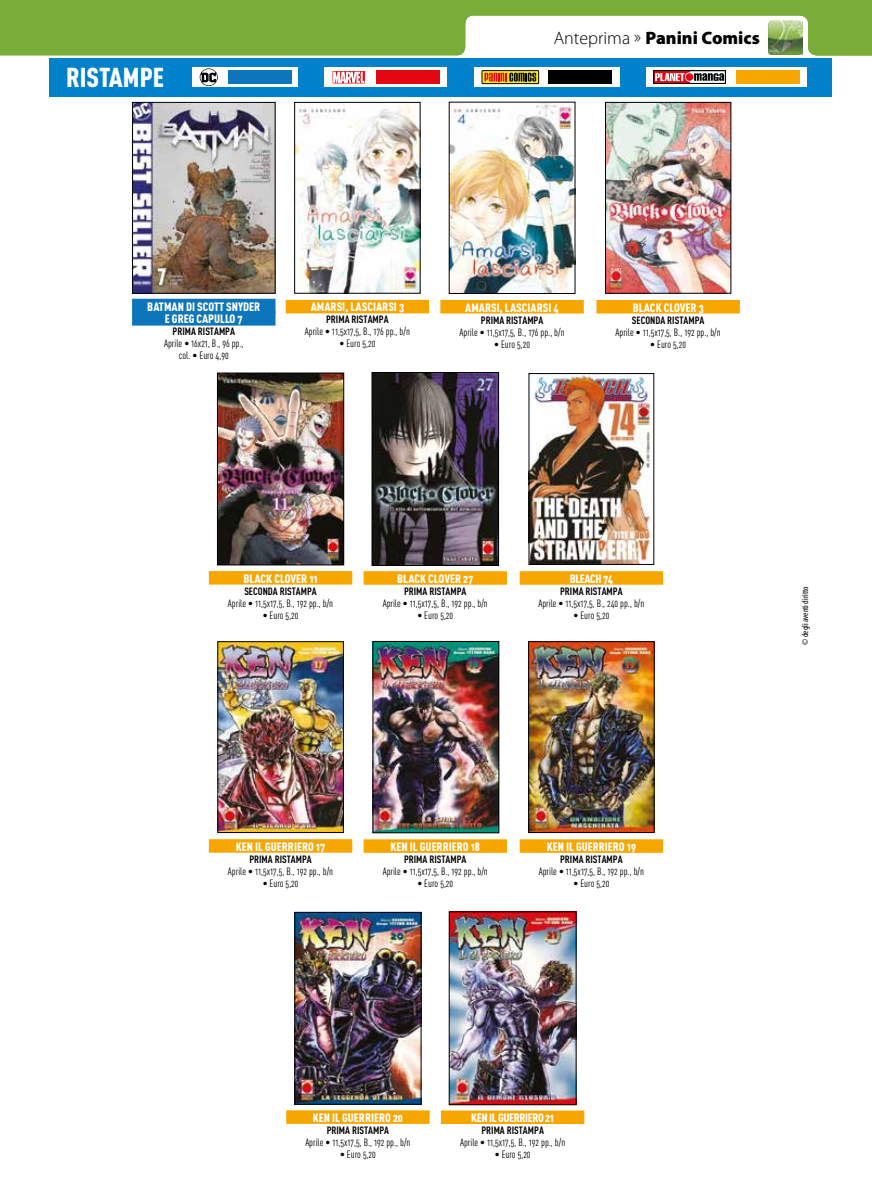
<style>
.page{position:relative;width:872px;height:1191px;background:#fff}
.page>*{position:absolute;margin:0;border:0;box-sizing:border-box;transform-origin:0 0}
.t1{font:27px "DIN Cond Black Alternate";color:#fff}
.t2{font:900 18px "Myriad Pro";color:#000}
.t3{font:12px/12px "DIN Cond Black Alternate";color:#fff;text-align:center}
.t4{font:12px "DIN Cond Black Alternate";letter-spacing:-.03em;color:#fff}
.t5{font:10.5px/12px "DIN Cond Regular Alternate";color:#000;text-align:center}
.t6{font:700 10.5px "DIN Cond";color:#000}
.t7{font:condensed 9px "Myriad Pro";color:#000}
.s1{font-weight:300}
</style>
<div class="page">
<svg style="left:0;top:0;width:872px;height:56px;fill:#79ac38"></svg>
<img style="left:451px;top:104px;width:122px;height:188px">
<div style="left:440px;top:300px;width:144px;height:13px;background:#f7a600"></div>
<img style="left:374px;top:643px;width:123px;height:188px">
<div style="left:372px;top:641px;width:127px;height:192px;border:1px solid #000"></div>
<div style="left:363px;top:839px;width:144px;height:14px;background:#f7a600"></div>
<img style="left:296px;top:104px;width:122px;height:188px">
<div style="left:294px;top:102px;width:126px;height:192px;border:1px solid #000"></div>
<div style="left:286px;top:300px;width:143px;height:13px;background:#f7a600"></div>
<img style="left:219px;top:643px;width:123px;height:188px">
<div style="left:217px;top:641px;width:127px;height:192px;border:1px solid #000"></div>
<div style="left:209px;top:839px;width:143px;height:13px;background:#f7a600"></div>
<img style="left:607px;top:104px;width:122px;height:188px">
<div style="left:605px;top:102px;width:126px;height:192px;border:1px solid #000"></div>
<div style="left:596px;top:300px;width:144px;height:13px;background:#f7a600"></div>
<img style="left:530px;top:643px;width:122px;height:188px">
<div style="left:528px;top:641px;width:126px;height:192px;border:1px solid #000"></div>
<div style="left:520px;top:839px;width:143px;height:14px;background:#f7a600"></div>
<img style="left:374px;top:374px;width:123px;height:190px">
<div style="left:372px;top:372px;width:127px;height:194px;border:1px solid #000"></div>
<div style="left:363px;top:571px;width:144px;height:14px;background:#f7a600"></div>
<img style="left:219px;top:375px;width:123px;height:188px">
<div style="left:217px;top:373px;width:127px;height:192px;border:1px solid #000"></div>
<div style="left:209px;top:571px;width:143px;height:13px;background:#f7a600"></div>
<img style="left:451px;top:913px;width:123px;height:190px">
<div style="left:449px;top:911px;width:127px;height:194px;border:1px solid #000"></div>
<div style="left:441px;top:1110px;width:143px;height:14px;background:#f7a600"></div>
<img style="left:530px;top:375px;width:121px;height:188px">
<div style="left:528px;top:373px;width:126px;height:192px;border:1px solid #000"></div>
<div style="left:520px;top:571px;width:143px;height:14px;background:#f7a600"></div>
<img style="left:296px;top:914px;width:123px;height:188px">
<div style="left:294px;top:912px;width:127px;height:192px;border:1px solid #000"></div>
<div style="left:286px;top:1110px;width:143px;height:13px;background:#f7a600"></div>
<img style="left:134px;top:104px;width:139px;height:188px">
<div style="left:132px;top:102px;width:143px;height:192px;border:1px solid #000"></div>
<div style="left:132px;top:299px;width:143px;height:14px;background:#0c75bb"></div>
<div style="left:132px;top:311px;width:143px;height:14px;background:#0c75bb"></div>
<div style="left:49px;top:58px;width:782px;height:39px;background:#0081c9"></div>
<div style="left:325px;top:67px;width:122px;height:20px;background:#fff"></div>
<svg style="left:332px;top:71px;width:33px;height:13px"></svg>
<svg style="left:333px;top:72px;width:31px;height:11px"></svg>
<div style="left:376px;top:70px;width:64px;height:14px;background:#e30613"></div>
<div style="left:474px;top:67px;width:145px;height:20px;background:#fff"></div>
<svg style="left:482px;top:71px;width:56px;height:13px"></svg>
<div style="left:482px;top:70px;width:57px;height:14px;border:1px solid #000"></div>
<svg style="left:484px;top:73px;width:52px;height:9px"></svg>
<div style="left:548px;top:70px;width:64px;height:14px;background:#000"></div>
<div style="left:646px;top:67px;width:161px;height:20px;background:#fff"></div>
<svg style="left:655px;top:72px;width:33px;height:10px"></svg>
<div style="left:653px;top:70px;width:72px;height:14px;border:1px solid #000"></div>
<div style="left:685px;top:72px;width:9px;height:10px;border:2px solid #fff;border-radius:50%"></div>
<div style="left:686px;top:73px;width:7px;height:8px;background:#e30613;border-radius:50%"></div>
<svg style="left:655px;top:73px;width:29px;height:8px"></svg>
<svg style="left:694px;top:73px;width:30px;height:8px"></svg>
<div style="left:735px;top:70px;width:64px;height:14px;background:#f7a600"></div>
<div style="left:193px;top:67px;width:105px;height:20px;background:#fff"></div>
<div style="left:228px;top:70px;width:64px;height:14px;background:#0c75bb"></div>
<svg style="left:200px;top:68px;width:18px;height:18px"></svg>
<h1 class="t1" style="left:66px;top:60px;width:99px">RISTAMPE</h1>
<h2 class="t2" style="left:554px;top:28px;width:208px"><span class="s1">Anteprima »</span> Panini Comics</h2>
<p class="t3" style="left:147px;top:301px;width:114px">BATMAN DI SCOTT SNYDER<br>E GREG CAPULLO 7</p>
<p class="t6" style="left:172px;top:325px;width:64px">PRIMA RISTAMPA</p>
<p class="t5" style="left:164px;top:337px;width:81px">Aprile • 16x21, B., 96 pp., col. • Euro 4,90</p>
<p class="t3" style="left:311px;top:301px;width:95px">AMARSI, LASCIARSI 3</p>
<p class="t6" style="left:326px;top:313px;width:64px">PRIMA RISTAMPA</p>
<p class="t5" style="left:305px;top:325px;width:107px">Aprile • 11,5x17,5, B., 176 pp., b/n</p>
<p class="t5" style="left:339px;top:337px;width:37px">• Euro 5,20</p>
<p class="t3" style="left:465px;top:301px;width:95px">AMARSI, LASCIARSI 4</p>
<p class="t6" style="left:481px;top:313px;width:64px">PRIMA RISTAMPA</p>
<p class="t5" style="left:459px;top:326px;width:107px">Aprile • 11,5x17,5, B., 176 pp., b/n</p>
<p class="t5" style="left:494px;top:338px;width:37px">• Euro 5,20</p>
<p class="t3" style="left:632px;top:301px;width:72px">BLACK CLOVER 3</p>
<p class="t6" style="left:632px;top:313px;width:74px">SECONDA RISTAMPA</p>
<p class="t5" style="left:615px;top:326px;width:107px">Aprile • 11,5x17,5, B., 192 pp., b/n</p>
<p class="t5" style="left:650px;top:338px;width:37px">• Euro 5,20</p>
<p class="t3" style="left:243px;top:572px;width:76px">BLACK CLOVER 11</p>
<p class="t6" style="left:244px;top:584px;width:74px">SECONDA RISTAMPA</p>
<p class="t5" style="left:228px;top:597px;width:107px">Aprile • 11,5x17,5, B., 192 pp., b/n</p>
<p class="t5" style="left:263px;top:609px;width:37px">• Euro 5,20</p>
<p class="t3" style="left:397px;top:572px;width:78px">BLACK CLOVER 27</p>
<p class="t6" style="left:404px;top:584px;width:64px">PRIMA RISTAMPA</p>
<p class="t5" style="left:383px;top:597px;width:107px">Aprile • 11,5x17,5, B., 192 pp., b/n</p>
<p class="t5" style="left:417px;top:609px;width:37px">• Euro 5,20</p>
<p class="t4" style="left:569px;top:571px;width:45px">BLEACH 74</p>
<p class="t6" style="left:560px;top:584px;width:64px">PRIMA RISTAMPA</p>
<p class="t5" style="left:538px;top:597px;width:107px">Aprile • 11,5x17,5, B., 240 pp., b/n</p>
<p class="t5" style="left:573px;top:609px;width:37px">• Euro 5,20</p>
<p class="t3" style="left:236px;top:840px;width:91px">KEN IL GUERRIERO 17</p>
<p class="t6" style="left:249px;top:852px;width:64px">PRIMA RISTAMPA</p>
<p class="t5" style="left:228px;top:865px;width:107px">Aprile • 11,5x17,5, B., 192 pp., b/n</p>
<p class="t5" style="left:263px;top:877px;width:37px">• Euro 5,20</p>
<p class="t3" style="left:390px;top:840px;width:91px">KEN IL GUERRIERO 18</p>
<p class="t6" style="left:404px;top:852px;width:64px">PRIMA RISTAMPA</p>
<p class="t5" style="left:383px;top:865px;width:107px">Aprile • 11,5x17,5, B., 192 pp., b/n</p>
<p class="t5" style="left:417px;top:877px;width:37px">• Euro 5,20</p>
<p class="t3" style="left:547px;top:840px;width:91px">KEN IL GUERRIERO 19</p>
<p class="t6" style="left:560px;top:852px;width:64px">PRIMA RISTAMPA</p>
<p class="t5" style="left:539px;top:865px;width:107px">Aprile • 11,5x17,5, B., 192 pp., b/n</p>
<p class="t5" style="left:573px;top:877px;width:37px">• Euro 5,20</p>
<p class="t7" style="left:799px;top:644px;width:60px;rotate:-90deg">© degli aventi diritto</p>
<p class="t3" style="left:313px;top:1111px;width:92px">KEN IL GUERRIERO 20</p>
<p class="t6" style="left:327px;top:1123px;width:64px">PRIMA RISTAMPA</p>
<p class="t5" style="left:305px;top:1136px;width:107px">Aprile • 11,5x17,5, B., 192 pp., b/n</p>
<p class="t5" style="left:340px;top:1148px;width:37px">• Euro 5,20</p>
<p class="t4" style="left:471px;top:1110px;width:84px">KEN IL GUERRIERO 21</p>
<p class="t6" style="left:481px;top:1123px;width:64px">PRIMA RISTAMPA</p>
<p class="t5" style="left:460px;top:1136px;width:107px">Aprile • 11,5x17,5, B., 192 pp., b/n</p>
<p class="t5" style="left:495px;top:1148px;width:37px">• Euro 5,20</p>
</div>
